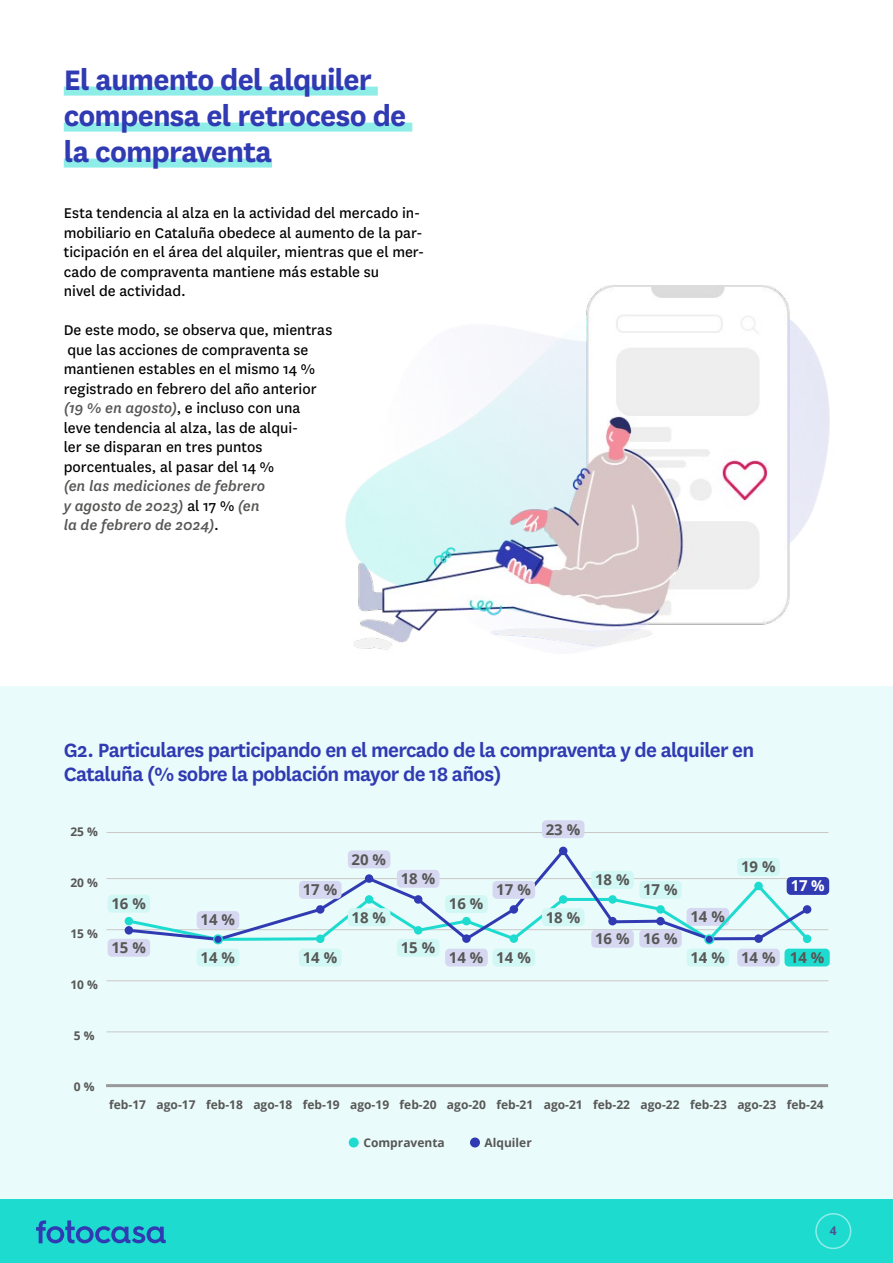
<style>
.page{position:relative;width:893px;height:1263px;background:#fff}
.page>*{position:absolute;margin:0;border:0;box-sizing:border-box;transform-origin:0 0}
.t1{font:700 33px/36px "National";letter-spacing:-.025em;color:#303ab2}
.Título_gráfica{font:600 22.5px/24px "National";letter-spacing:-.03em;color:#303ab2}
.t2{font:16.5px/19.5px "National";color:#000}
.t3{font:italic 500 16.5px "National";color:#575756}
.t4{font:700 15px "Open Sans";color:#575756}
.t5{font:700 15px "Open Sans";color:#fff}
.t6{font:700 12px "Open Sans";color:#575756}
.t7{font:700 12px "Open Sans";color:#4c518f}
.s1{font-weight:500;font-style:italic;color:#575756}
.s2{font-weight:400;font-style:normal;color:#000}
</style>
<div class="page">
<div style="left:0;top:687px;width:893px;height:512px;background:#e9fbfa"></div>
<hr style="left:107px;top:878px;width:721px;height:1px;background:#cbc8c8">
<hr style="left:107px;top:929px;width:721px;height:1px;background:#cbc8c8">
<hr style="left:107px;top:1031px;width:721px;height:1px;background:#cbc8c8">
<hr style="left:107px;top:980px;width:721px;height:1px;background:#cbc8c8">
<hr style="left:106px;top:1084px;width:722px;height:3px;background:#9a999a">
<hr style="left:107px;top:832px;width:721px;height:1px;background:#cbc8c8">
<div style="left:0;top:1199px;width:893px;height:64px;background:#1edbcf"></div>
<svg style="left:36px;top:1220px;width:130px;height:23px"></svg>
<div style="left:815px;top:1213px;width:36px;height:36px;border:2px solid #8eede7;border-radius:50%"></div>
<img style="left:345px;top:286px;width:485px;height:364px">
<div style="left:349px;top:1137px;width:10px;height:10px;background:#1edbcf;border-radius:50%"></div>
<div style="left:470px;top:1137px;width:10px;height:10px;background:#303ab2;border-radius:50%"></div>
<div style="left:64px;top:87px;width:314px;height:9px;background:#8fede7"></div>
<div style="left:64px;top:123px;width:348px;height:9px;background:#8fede7"></div>
<div style="left:64px;top:159px;width:208px;height:9px;background:#8fede7"></div>
<div style="left:108px;top:895px;width:42px;height:18px;background:#d2f8f5;border-radius:4px"></div>
<div style="left:687px;top:949px;width:42px;height:17px;background:#d2f8f5;border-radius:4px"></div>
<div style="left:108px;top:939px;width:42px;height:18px;background:#d6d7f0;border-radius:4px"></div>
<div style="left:445px;top:949px;width:43px;height:17px;background:#d6d7f0;border-radius:4px"></div>
<div style="left:542px;top:820px;width:42px;height:18px;background:#d6d7f0;border-radius:4px"></div>
<div style="left:591px;top:930px;width:43px;height:18px;background:#d6d7f0;border-radius:4px"></div>
<div style="left:639px;top:930px;width:43px;height:17px;background:#d6d7f0;border-radius:4px"></div>
<div style="left:737px;top:949px;width:43px;height:17px;background:#d6d7f0;border-radius:4px"></div>
<div style="left:784px;top:949px;width:46px;height:17px;background:#1edbcf;border-radius:4px"></div>
<div style="left:787px;top:877px;width:42px;height:18px;background:#303ab2;border-radius:4px"></div>
<div style="left:493px;top:949px;width:42px;height:17px;background:#d2f8f5;border-radius:4px"></div>
<svg style="left:126px;top:846px;width:685px;height:96px"></svg>
<div style="left:214px;top:935px;width:8px;height:9px;background:#303ab2;border-radius:50%"></div>
<div style="left:213px;top:934px;width:10px;height:10px;border:2px solid #1edbcf;border-radius:50%"></div>
<div style="left:197px;top:949px;width:42px;height:17px;background:#d2f8f5;border-radius:4px"></div>
<div style="left:299px;top:949px;width:42px;height:17px;background:#d2f8f5;border-radius:4px"></div>
<div style="left:197px;top:911px;width:42px;height:18px;background:#d6d7f0;border-radius:4px"></div>
<div style="left:365px;top:895px;width:8px;height:9px;background:#1edbcf;border-radius:50%"></div>
<div style="left:348px;top:850px;width:42px;height:18px;background:#d6d7f0;border-radius:4px"></div>
<div style="left:348px;top:908px;width:42px;height:18px;background:#d2f8f5;border-radius:4px"></div>
<div style="left:397px;top:939px;width:42px;height:18px;background:#d2f8f5;border-radius:4px"></div>
<div style="left:493px;top:881px;width:42px;height:18px;background:#d6d7f0;border-radius:4px"></div>
<div style="left:299px;top:881px;width:42px;height:18px;background:#d6d7f0;border-radius:4px"></div>
<div style="left:542px;top:908px;width:42px;height:18px;background:#d2f8f5;border-radius:4px"></div>
<div style="left:705px;top:935px;width:8px;height:9px;background:#303ab2;border-radius:50%"></div>
<div style="left:704px;top:934px;width:10px;height:10px;border:2px solid #1edbcf;border-radius:50%"></div>
<h2 class="t1" style="left:64px;top:59px;width:344px">El aumento del alquiler compensa el retroceso de la compraventa</h2>
<p class="t2" style="left:64px;top:203px;width:362px">Esta tendencia al alza en la actividad del mercado in&shy;mobiliario en Cataluña obedece al aumento de la par&shy;ticipación en el área del alquiler, mientras que el mer&shy;cado de compraventa mantiene más estable su</p>
<p class="t2" style="left:64px;top:281px;width:124px">nivel de actividad.</p>
<p class="t2" style="left:64px;top:320px;width:270px">De este modo, se observa que, mientras</p>
<p class="t2" style="left:67px;top:339px;width:243px">que las acciones de compraventa se</p>
<p class="t2" style="left:64px;top:359px;width:253px">mantienen estables en el mismo 14 %</p>
<p class="t2" style="left:64px;top:378px;width:254px">registrado en febrero del año anterior</p>
<p class="t2" style="left:64px;top:398px;width:238px"><span class="s1">(19 % en agosto)</span>, e incluso con una</p>
<p class="t2" style="left:64px;top:417px;width:236px">leve tendencia al alza, las de alqui-</p>
<p class="t2" style="left:64px;top:437px;width:200px">ler se disparan en tres puntos</p>
<p class="t2" style="left:64px;top:456px;width:212px">porcentuales, al pasar del 14 %</p>
<p class="t3" style="left:64px;top:476px;width:203px">(en las mediciones de febrero</p>
<p class="t3" style="left:64px;top:495px;width:197px">y agosto de 2023) <span class="s2">al 17 %</span> (en</p>
<p class="t3" style="left:64px;top:515px;width:157px">la de febrero de 2024)<span class="s2">.</span></p>
<p class="Título_gráfica" style="left:64px;top:736px;width:692px">G2. Particulares participando en el mercado de la compraventa y de alquiler en<br>Cataluña (% sobre la población mayor de 18 años)</p>
<p class="t6" style="left:70px;top:823px;width:29px">25 %</p>
<p class="t4" style="left:546px;top:818px;width:36px">23 %</p>
<p class="t6" style="left:70px;top:874px;width:29px">20 %</p>
<p class="t4" style="left:352px;top:849px;width:36px">20 %</p>
<p class="t4" style="left:401px;top:868px;width:36px">18 %</p>
<p class="t4" style="left:303px;top:879px;width:36px">17 %</p>
<p class="t4" style="left:496px;top:879px;width:36px">17 %</p>
<p class="t4" style="left:595px;top:869px;width:36px">18 %</p>
<p class="t4" style="left:643px;top:879px;width:36px">17 %</p>
<p class="t4" style="left:741px;top:856px;width:36px">19 %</p>
<p class="t5" style="left:791px;top:875px;width:35px">17 %</p>
<p class="t4" style="left:111px;top:893px;width:36px">16 %</p>
<p class="t4" style="left:200px;top:909px;width:36px">14 %</p>
<p class="t4" style="left:352px;top:906px;width:36px">18 %</p>
<p class="t4" style="left:449px;top:893px;width:36px">16 %</p>
<p class="t4" style="left:546px;top:906px;width:36px">18 %</p>
<p class="t4" style="left:690px;top:906px;width:36px">14 %</p>
<p class="t6" style="left:70px;top:925px;width:29px">15 %</p>
<p class="t4" style="left:111px;top:937px;width:36px">15 %</p>
<p class="t4" style="left:200px;top:947px;width:36px">14 %</p>
<p class="t4" style="left:303px;top:947px;width:36px">14 %</p>
<p class="t4" style="left:401px;top:937px;width:36px">15 %</p>
<p class="t4" style="left:449px;top:947px;width:36px">14 %</p>
<p class="t4" style="left:496px;top:947px;width:36px">14 %</p>
<p class="t4" style="left:595px;top:928px;width:36px">16 %</p>
<p class="t4" style="left:643px;top:928px;width:36px">16 %</p>
<p class="t4" style="left:690px;top:947px;width:36px">14 %</p>
<p class="t4" style="left:741px;top:947px;width:36px">14 %</p>
<p class="t4" style="left:790px;top:947px;width:36px">14 %</p>
<p class="t6" style="left:70px;top:976px;width:29px">10 %</p>
<p class="t6" style="left:74px;top:1027px;width:22px">5 %</p>
<p class="t6" style="left:74px;top:1078px;width:22px">0 %</p>
<p class="t6" style="left:109px;top:1096px;width:522px">feb-17 ago-17 feb-18 ago-18 feb-19 ago-19 feb-20 ago-20 feb-21 ago-21 feb-22</p>
<p class="t6" style="left:363px;top:1134px;width:83px">Compraventa</p>
<p class="t6" style="left:484px;top:1134px;width:49px">Alquiler</p>
<p class="t6" style="left:641px;top:1096px;width:88px">ago-22 feb-23</p>
<p class="t6" style="left:737px;top:1096px;width:88px">ago-23 feb-24</p>
<p class="t7" style="left:830px;top:1222px;width:8px">4</p>
</div>
